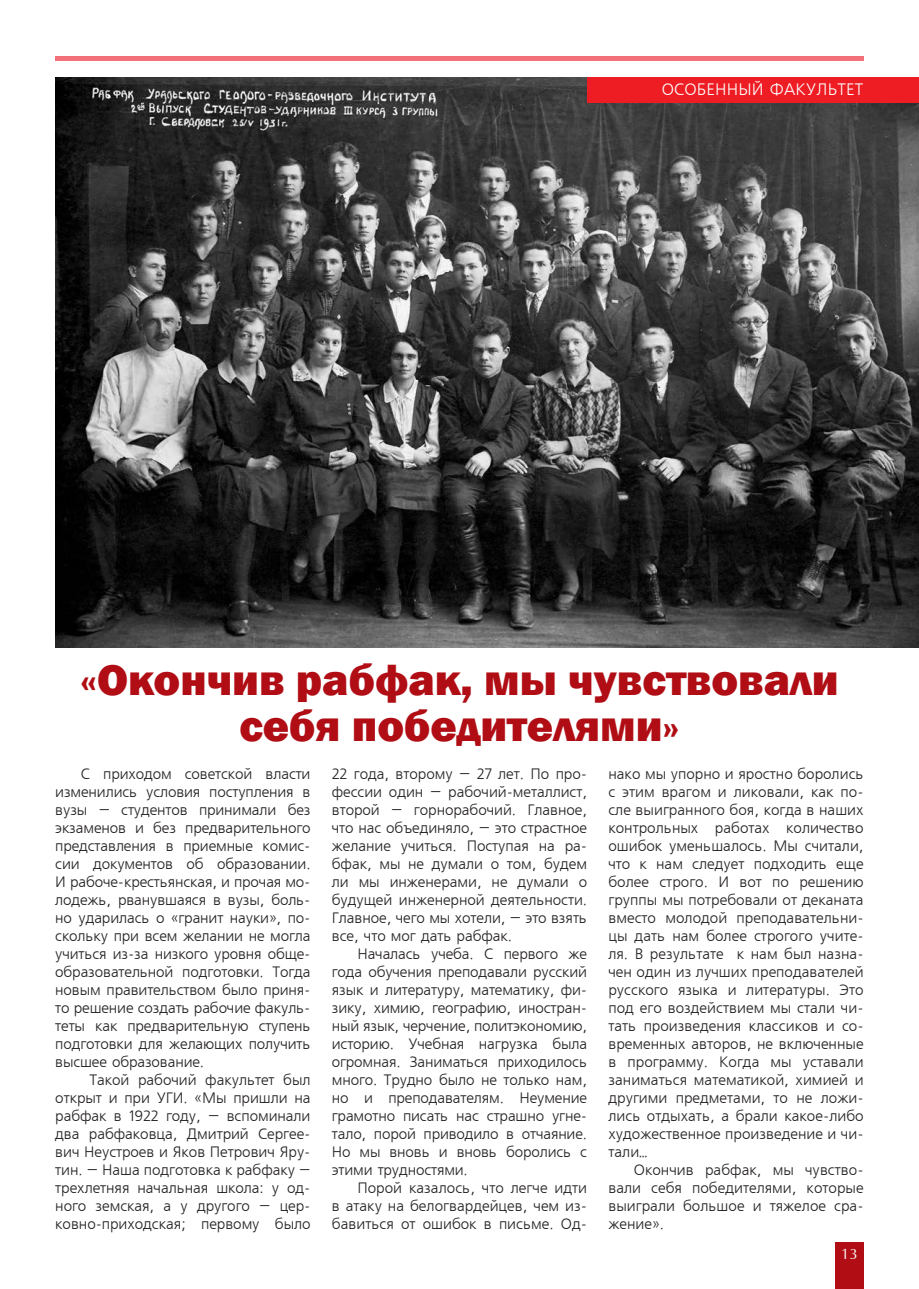
<style>
.page{position:relative;width:919px;height:1289px;background:#fff}
.page>*{position:absolute;margin:0;border:0;box-sizing:border-box;transform-origin:0 0}
.t1{font:800 45px/46.5px "Franklin Gothic";color:#b00d15;text-align:center}
.t2{font:16.5px "Free Set CTT";letter-spacing:.01em;color:#fff}
.t3{font:15px/18px "Free Set CTT";letter-spacing:-.005em;color:#231f20;text-align:justify}
.t4{font:15px "AG Opus";color:#fff}
</style>
<div class="page">
<div style="left:835px;top:1242px;width:28px;height:46px;background:#b00d15"></div>
<hr style="left:55px;top:56px;width:808px;height:4px;background:#f17079">
<img style="left:55px;top:77px;width:863px;height:570px">
<div style="left:587px;top:78px;width:331px;height:25px;background:#ee1d23"></div>
<p class="t2" style="left:661px;top:80px;width:203px">ОСОБЕННЫЙ ФАКУЛЬТЕТ</p>
<h1 class="t1" style="left:80px;top:656px;width:760px">«Окончив рабфак, мы чувствовали себя победителями»</h1>
<p class="t3" style="left:332px;top:765px;width:257px">22 года, второму – 27 лет. По про&shy;фессии один – рабочий-металлист, второй – горнорабочий. Главное, что нас объединяло, – это страстное желание учиться. Поступая на ра&shy;бфак, мы не думали о том, будем ли мы инженерами, не думали о будущей инженерной деятельности.<br>Главное, чего мы хотели, – это взять все, что мог дать рабфак.</p>
<p class="t3" style="left:332px;top:945px;width:257px;text-indent:26px">Началась учеба. С первого же года обучения преподавали русский язык и литературу, математику, фи&shy;зику, химию, географию, иностран&shy;ный язык, черчение, политэкономию, историю. Учебная нагрузка была огромная. Заниматься приходилось много. Трудно было не только нам, но и преподавателям. Неумение грамотно писать нас страшно угне&shy;тало, порой приводило в отчаяние.<br>Но мы вновь и вновь боролись с этими трудностями.</p>
<p class="t3" style="left:332px;top:1179px;width:257px;text-indent:26px">Порой казалось, что легче идти в атаку на белогвардейцев, чем из&shy;бавиться от ошибок в письме. Од-</p>
<p class="t3" style="left:608px;top:765px;width:257px">нако мы упорно и яростно боролись с этим врагом и ликовали, как по&shy;сле выигранного боя, когда в наших контрольных работах количество ошибок уменьшалось. Мы считали, что к нам следует подходить еще более строго. И вот по решению группы мы потребовали от деканата вместо молодой преподавательни&shy;цы дать нам более строгого учите&shy;ля. В результате к нам был назна&shy;чен один из лучших преподавателей русского языка и литературы. Это под его воздействием мы стали чи&shy;тать произведения классиков и со&shy;временных авторов, не включенные в программу. Когда мы уставали заниматься математикой, химией и другими предметами, то не ложи&shy;лись отдыхать, а брали какое-либо художественное произведение и чи&shy;тали…</p>
<p class="t3" style="left:608px;top:1161px;width:257px;text-indent:26px">Окончив рабфак, мы чувство&shy;вали себя победителями, которые выиграли большое и тяжелое сра&shy;жение».</p>
<p class="t3" style="left:55px;top:765px;width:257px;text-indent:26px">С приходом советской власти изменились условия поступления в вузы – студентов принимали без экзаменов и без предварительного представления в приемные комис&shy;сии документов об образовании.<br>И рабоче-крестьянская, и прочая мо&shy;лодежь, рванувшаяся в вузы, боль&shy;но ударилась о «гранит науки», по&shy;скольку при всем желании не могла учиться из-за низкого уровня обще&shy;образовательной подготовки. Тогда новым правительством было приня&shy;то решение создать рабочие факуль&shy;теты как предварительную ступень подготовки для желающих получить высшее образование.</p>
<p class="t3" style="left:55px;top:1071px;width:257px;text-indent:34px">Такой рабочий факультет был открыт и при УГИ. «Мы пришли на рабфак в 1922 году, – вспоминали два рабфаковца, Дмитрий Сергее&shy;вич Неустроев и Яков Петрович Яру&shy;тин. – Наша подготовка к рабфаку – трехлетняя начальная школа: у од&shy;ного земская, а у другого – цер&shy;ковно-приходская; первому было</p>
<p class="t4" style="left:841px;top:1245px;width:18px">13</p>
</div>
